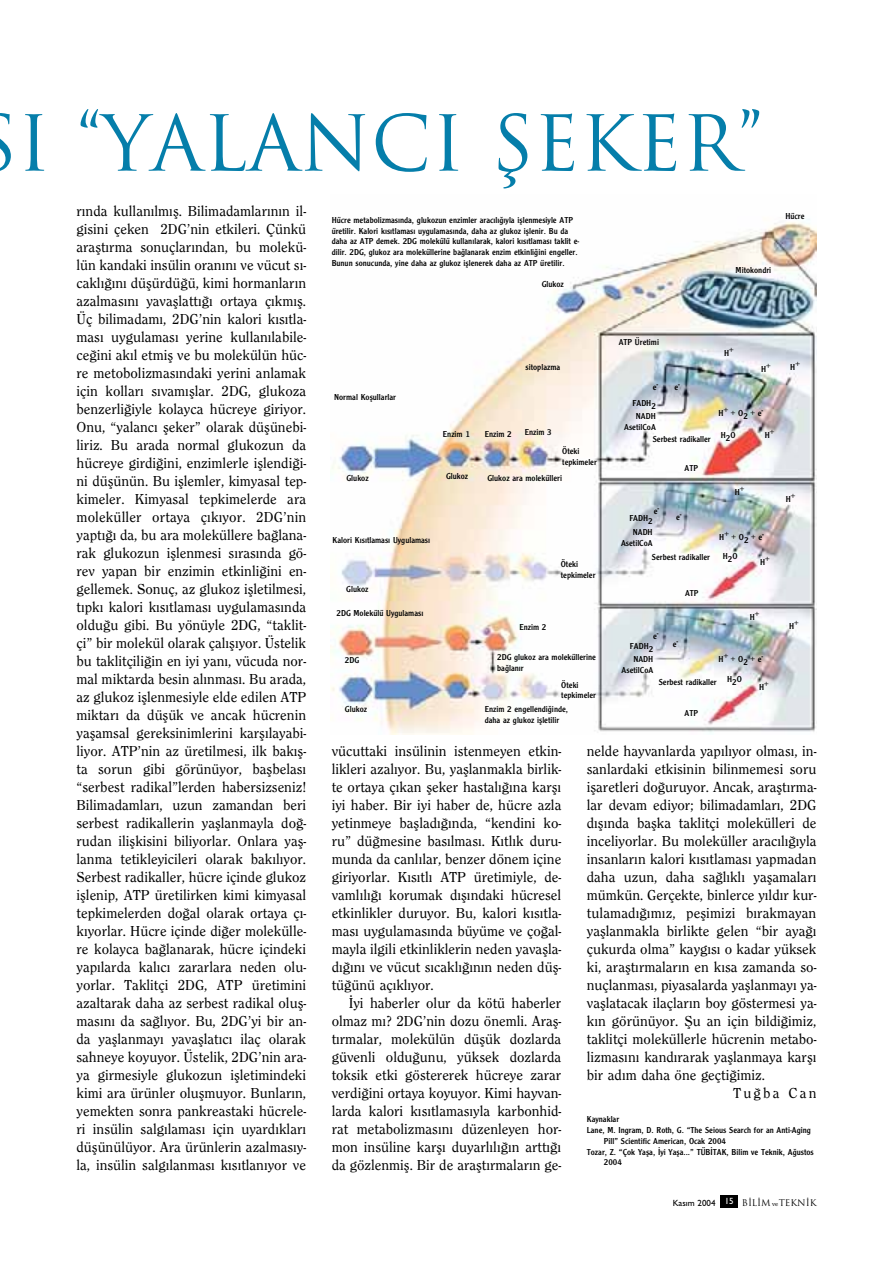
<style>
.page{position:relative;width:893px;height:1263px;background:#fff}
.page>*{position:absolute;margin:0;border:0;box-sizing:border-box;transform-origin:0 0}
.t1{font:75px "Trajan";color:#057eaa}
.t2{font:500 15px/18px "Clearface";color:#000;text-align:justify}
.t3{font:9px/10.8px "Clearface Gothic";color:#000}
.t4{font:9px "Trajan Plain";color:#000}
.s1{font-family:"Gill Sans";font-weight:500}
.s2{font-family:"Bookman Old Style";font-size:6px}
</style>
<div class="page">
<div style="left:721px;top:1195px;width:17px;height:13px;background:#000"></div>
<img style="left:331px;top:219px;width:485px;height:515px">
<h1 class="t1" style="left:17px;top:101px;width:747px">› “YALANC› FIEKER”</h1>
<p class="t2" style="left:77px;top:202px;width:231px">r›nda kullan›lm›fl. Bilimadamlar›n›n il&shy;gisini çeken 2DG’nin etkileri. Çünkü araflt›rma sonuçlar›ndan, bu molekü&shy;lün kandaki insülin oran›n› ve vücut s›- cakl›¤›n› düflürdü¤ü, kimi hormanlar›n azalmas›n› yavafllatt›¤› ortaya ç›km›fl.<br>Üç bilimadam›, 2DG’nin kalori k›s›tla&shy;mas› uygulamas› yerine kullan›labile&shy;ce¤ini ak›l etmifl ve bu molekülün hüc&shy;re metobolizmas›ndaki yerini anlamak için kollar› s›vam›fllar. 2DG, glukoza benzerli¤iyle kolayca hücreye giriyor.<br>Onu, “yalanc› fleker” olarak düflünebi&shy;liriz. Bu arada normal glukozun da hücreye girdi¤ini, enzimlerle ifllendi¤i&shy;ni düflünün. Bu ifllemler, kimyasal tep&shy;kimeler. Kimyasal tepkimelerde ara moleküller ortaya ç›k›yor. 2DG’nin yapt›¤› da, bu ara moleküllere ba¤lana&shy;rak glukozun ifllenmesi s›ras›nda gö&shy;rev yapan bir enzimin etkinli¤ini en&shy;gellemek. Sonuç, az glukoz iflletilmesi, t›pk› kalori k›s›tlamas› uygulamas›nda oldu¤u gibi. Bu yönüyle 2DG, “taklit&shy;çi” bir molekül olarak çal›fl›yor. Üstelik bu taklitçili¤in en iyi yan›, vücuda nor&shy;mal miktarda besin al›nmas›. Bu arada, az glukoz ifllenmesiyle elde edilen ATP miktar› da düflük ve ancak hücrenin yaflamsal gereksinimlerini karfl›layabi&shy;liyor. ATP’nin az üretilmesi, ilk bak›fl&shy;ta sorun gibi görünüyor, baflbelas› “serbest radikal”lerden habersizseniz!<br>Bilimadamlar›, uzun zamandan beri serbest radikallerin yafllanmayla do¤- rudan iliflkisini biliyorlar. Onlara yafl&shy;lanma tetikleyicileri olarak bak›l›yor.<br>Serbest radikaller, hücre içinde glukoz ifllenip, ATP üretilirken kimi kimyasal tepkimelerden do¤al olarak ortaya ç›- k›yorlar. Hücre içinde di¤er molekülle&shy;re kolayca ba¤lanarak, hücre içindeki yap›larda kal›c› zararlara neden olu&shy;yorlar. Taklitçi 2DG, ATP üretimini azaltarak daha az serbest radikal olufl&shy;mas›n› da sa¤l›yor. Bu, 2DG’yi bir an&shy;da yafllanmay› yavafllat›c› ilaç olarak sahneye koyuyor. Üstelik, 2DG’nin ara&shy;ya girmesiyle glukozun iflletimindeki kimi ara ürünler oluflmuyor. Bunlar›n, yemekten sonra pankreastaki hücrele&shy;ri insülin salg›lamas› için uyard›klar› düflünülüyor. Ara ürünlerin azalmas›y&shy;la, insülin salg›lanmas› k›s›tlan›yor ve</p>
<p class="t3" style="left:332px;top:214px;width:249px">Hücre metabolizmas›nda, glukozun enzimler arac›l›¤›yla ifllenmesiyle ATP üretilir. Kalori k›s›tlamas› uygulamas›nda, daha az glukoz ifllenir. Bu da daha az ATP demek. 2DG molekülü kullan›larak, kalori k›s›tlamas› taklit e&shy;dilir. 2DG, glukoz ara moleküllerine ba¤lanarak enzim etkinli¤ini engeller.<br>Bunun sonucunda, yine daha az glukoz ifllenerek daha az ATP üretilir.</p>
<p class="t3" style="left:785px;top:211px;width:21px">Hücre</p>
<p class="t3" style="left:736px;top:264px;width:37px">Mitokondri</p>
<p class="t3" style="left:542px;top:279px;width:24px">Glukoz</p>
<p class="t3" style="left:619px;top:336px;width:42px">ATP Üretimi</p>
<p class="t3" style="left:724px;top:346px;width:11px">H+</p>
<p class="t3" style="left:526px;top:361px;width:36px">sitoplazma</p>
<p class="t3" style="left:761px;top:362px;width:11px">H+</p>
<p class="t3" style="left:790px;top:360px;width:11px">H+</p>
<p class="t3" style="left:653px;top:380px;width:7px">e-</p>
<p class="t3" style="left:674px;top:380px;width:7px">e-</p>
<p class="t3" style="left:334px;top:391px;width:63px">Normal Koflullarlar</p>
<p class="t3" style="left:443px;top:428px;width:28px">Enzim 1</p>
<p class="t3" style="left:485px;top:428px;width:28px">Enzim 2</p>
<p class="t3" style="left:525px;top:427px;width:28px">Enzim 3</p>
<p class="t3" style="left:632px;top:396px;width:25px;line-height:13.8px;text-align:center">FADH2<br>NADH</p>
<p class="t3" style="left:624px;top:422px;width:33px">AsetilCoA</p>
<p class="t3" style="left:653px;top:434px;width:60px">Serbest radikaller</p>
<p class="t3" style="left:719px;top:408px;width:46px">H+ + O2 + e-</p>
<p class="t3" style="left:721px;top:430px;width:16px">H2O</p>
<p class="t3" style="left:765px;top:428px;width:11px">H+</p>
<p class="t3" style="left:562px;top:446px;width:36px">Öteki tepkimeler</p>
<p class="t3" style="left:346px;top:472px;width:24px">Glukoz</p>
<p class="t3" style="left:446px;top:471px;width:24px">Glukoz</p>
<p class="t3" style="left:487px;top:472px;width:76px">Glukoz ara molekülleri</p>
<p class="t3" style="left:685px;top:463px;width:15px">ATP</p>
<p class="t3" style="left:735px;top:485px;width:11px">H+</p>
<p class="t3" style="left:786px;top:491px;width:11px">H+</p>
<p class="t3" style="left:333px;top:534px;width:99px">Kalori K›s›tlamas› Uygulamas›</p>
<p class="t3" style="left:654px;top:504px;width:7px">e-</p>
<p class="t3" style="left:629px;top:511px;width:25px;line-height:13.8px;text-align:center">FADH2<br>NADH</p>
<p class="t3" style="left:621px;top:537px;width:33px">AsetilCoA</p>
<p class="t3" style="left:676px;top:510px;width:7px">e-</p>
<p class="t3" style="left:719px;top:531px;width:46px">H+ + O2 + e-</p>
<p class="t3" style="left:561px;top:559px;width:36px">Öteki tepkimeler</p>
<p class="t3" style="left:652px;top:552px;width:60px">Serbest radikaller</p>
<p class="t3" style="left:723px;top:550px;width:16px">H2O</p>
<p class="t3" style="left:760px;top:555px;width:11px">H+</p>
<p class="t3" style="left:346px;top:583px;width:24px">Glukoz</p>
<p class="t3" style="left:685px;top:587px;width:15px">ATP</p>
<p class="t3" style="left:337px;top:607px;width:88px">2DG Molekülü Uygulamas›</p>
<p class="t3" style="left:519px;top:622px;width:28px">Enzim 2</p>
<p class="t3" style="left:750px;top:610px;width:11px">H+</p>
<p class="t3" style="left:789px;top:619px;width:11px">H+</p>
<p class="t3" style="left:653px;top:629px;width:7px">e-</p>
<p class="t3" style="left:345px;top:654px;width:16px">2DG</p>
<p class="t3" style="left:345px;top:703px;width:24px">Glukoz</p>
<p class="t3" style="left:497px;top:651px;width:100px">2DG glukoz ara moleküllerine ba¤lan›r</p>
<p class="t3" style="left:485px;top:703px;width:85px">Enzim 2 engellendi¤inde, daha az glukoz iflletilir</p>
<p class="t3" style="left:561px;top:679px;width:36px">Öteki tepkimeler</p>
<p class="t3" style="left:630px;top:639px;width:25px;line-height:13.8px;text-align:center">FADH2<br>NADH</p>
<p class="t3" style="left:622px;top:665px;width:33px">AsetilCoA</p>
<p class="t3" style="left:673px;top:637px;width:7px">e-</p>
<p class="t3" style="left:719px;top:654px;width:46px">H+ + O2 + e-</p>
<p class="t3" style="left:659px;top:676px;width:60px">Serbest radikaller</p>
<p class="t3" style="left:685px;top:707px;width:15px">ATP</p>
<p class="t3" style="left:727px;top:673px;width:16px">H2O</p>
<p class="t3" style="left:759px;top:680px;width:11px">H+</p>
<p class="t2" style="left:332px;top:742px;width:231px">vücuttaki insülinin istenmeyen etkin&shy;likleri azal›yor. Bu, yafllanmakla birlik&shy;te ortaya ç›kan fleker hastal›¤›na karfl› iyi haber. Bir iyi haber de, hücre azla yetinmeye bafllad›¤›nda, “kendini ko&shy;ru” dü¤mesine bas›lmas›. K›tl›k duru&shy;munda da canl›lar, benzer dönem içine giriyorlar. K›s›tl› ATP üretimiyle, de&shy;vaml›l›¤› korumak d›fl›ndaki hücresel etkinlikler duruyor. Bu, kalori k›s›tla&shy;mas› uygulamas›nda büyüme ve ço¤al&shy;mayla ilgili etkinliklerin neden yavaflla&shy;d›¤›n› ve vücut s›cakl›¤›n›n neden düfl&shy;tü¤ünü aç›kl›yor.</p>
<p class="t2" style="left:332px;top:994px;width:231px;text-indent:17px">‹yi haberler olur da kötü haberler olmaz m›? 2DG’nin dozu önemli. Arafl&shy;t›rmalar, molekülün düflük dozlarda güvenli oldu¤unu, yüksek dozlarda toksik etki göstererek hücreye zarar verdi¤ini ortaya koyuyor. Kimi hayvan&shy;larda kalori k›s›tlamas›yla karbonhid&shy;rat metabolizmas›n› düzenleyen hor&shy;mon insüline karfl› duyarl›l›¤›n artt›¤› da gözlenmifl. Bir de araflt›rmalar›n ge-</p>
<p class="t2" style="left:587px;top:742px;width:231px">nelde hayvanlarda yap›l›yor olmas›, in-</p>
<p class="t2" style="left:587px;top:760px;width:231px">sanlardaki etkisinin bilinmemesi soru</p>
<p class="t2" style="left:587px;top:778px;width:231px">iflaretleri do¤uruyor. Ancak, araflt›rma-</p>
<p class="t2" style="left:587px;top:796px;width:231px">lar devam ediyor; bilimadamlar›, 2DG</p>
<p class="t2" style="left:587px;top:814px;width:231px">d›fl›nda baflka taklitçi molekülleri de</p>
<p class="t2" style="left:587px;top:832px;width:231px">inceliyorlar. Bu moleküller arac›l›¤›yla</p>
<p class="t2" style="left:587px;top:850px;width:231px">insanlar›n kalori k›s›tlamas› yapmadan</p>
<p class="t2" style="left:587px;top:868px;width:231px">daha uzun, daha sa¤l›kl› yaflamalar›</p>
<p class="t2" style="left:587px;top:886px;width:231px">mümkün. Gerçekte, binlerce y›ld›r kur-</p>
<p class="t2" style="left:587px;top:904px;width:231px">tulamad›¤›m›z, peflimizi b›rakmayan</p>
<p class="t2" style="left:587px;top:922px;width:231px">yafllanmakla birlikte gelen “bir aya¤›</p>
<p class="t2" style="left:587px;top:940px;width:231px">çukurda olma” kayg›s› o kadar yüksek</p>
<p class="t2" style="left:587px;top:958px;width:231px">ki, araflt›rmalar›n en k›sa zamanda so-</p>
<p class="t2" style="left:587px;top:976px;width:231px">nuçlanmas›, piyasalarda yafllanmay› ya-</p>
<p class="t2" style="left:587px;top:994px;width:231px">vafllatacak ilaçlar›n boy göstermesi ya-</p>
<p class="t2" style="left:587px;top:1012px;width:231px">k›n görünüyor. fiu an için bildi¤imiz,</p>
<p class="t2" style="left:587px;top:1030px;width:231px">taklitçi moleküllerle hücrenin metabo-</p>
<p class="t2" style="left:587px;top:1048px;width:231px">lizmas›n› kand›rarak yafllanmaya karfl›</p>
<p class="t2" style="left:587px;top:1066px;width:180px">bir ad›m daha öne geçti¤imiz.</p>
<p class="t2" style="left:733px;top:1084px;width:85px">Tu¤ba Can</p>
<p class="t3" style="left:587px;top:1113px;width:34px">Kaynaklar</p>
<p class="t3" style="left:587px;top:1124px;width:226px">Lane, M. Ingram, D. Roth, G. “The Seious Search for an Anti-Aging</p>
<p class="t3" style="left:604px;top:1135px;width:124px">Pill” Scientific American, Ocak 2004</p>
<p class="t3" style="left:587px;top:1146px;width:229px">Tozar, Z. “Çok Yafla, ‹yi Yafla...” TÜB‹TAK, Bilim ve Teknik, A¤ustos</p>
<p class="t3" style="left:604px;top:1157px;width:19px">2004</p>
<p class="t4" style="left:673px;top:1199px;width:145px"><span class="s1">Kas›m 2004</span> <sup>15</sup> B‹L‹M <span class="s2">ve</span>TEKN‹K</p>
</div>
